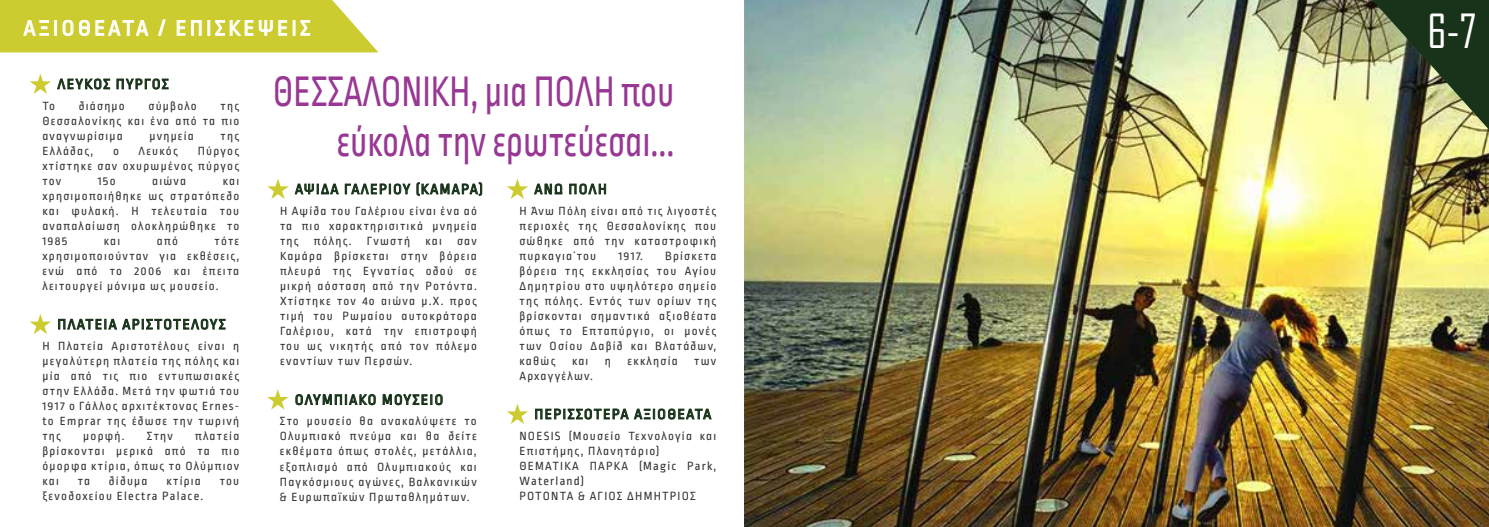
<style>
.page{position:relative;width:1489px;height:527px;background:#fff}
.page>*{position:absolute;margin:0;border:0;box-sizing:border-box;transform-origin:0 0}
.t1{font:45px/50px "Ropa Sans Pro";color:#983794;text-align:right;scale:.8 1}
.t2{font:45px "Agency FB";color:#fff}
.t3{font:22.5px "Ropa Sans Pro";letter-spacing:.15em;color:#fff}
.t4{font:15px "Ropa Sans Pro";letter-spacing:.1em;color:#183319}
.t5{font:12.5px/15px "Ropa Sans Pro";letter-spacing:.1em;color:#333;text-align:justify}
</style>
<div class="page">
<img style="left:744px;top:0;width:744px;height:526px">
<img style="left:1372px;top:0;width:116px;height:129px">
<svg style="left:0;top:0;width:378px;height:52px;background:#d2d249"></svg>
<svg style="left:30px;top:73px;width:21px;height:21px"></svg>
<svg style="left:57px;top:78px;width:53px;height:11px"></svg>
<svg style="left:117px;top:78px;width:51px;height:11px"></svg>
<svg style="left:30px;top:314px;width:21px;height:20px"></svg>
<svg style="left:58px;top:318px;width:167px;height:11px"></svg>
<svg style="left:267px;top:179px;width:22px;height:20px"></svg>
<svg style="left:295px;top:183px;width:44px;height:11px"></svg>
<svg style="left:345px;top:183px;width:65px;height:11px"></svg>
<svg style="left:416px;top:182px;width:66px;height:13px"></svg>
<svg style="left:267px;top:389px;width:21px;height:20px"></svg>
<svg style="left:295px;top:394px;width:80px;height:10px"></svg>
<svg style="left:383px;top:394px;width:59px;height:10px"></svg>
<svg style="left:507px;top:178px;width:21px;height:21px"></svg>
<svg style="left:534px;top:183px;width:28px;height:11px"></svg>
<svg style="left:569px;top:183px;width:37px;height:11px"></svg>
<svg style="left:507px;top:403px;width:21px;height:20px"></svg>
<svg style="left:535px;top:408px;width:93px;height:11px"></svg>
<svg style="left:634px;top:408px;width:77px;height:11px"></svg>
<h2 class="t3" style="left:24px;top:16px;width:288px">ΑΞΙΟΘΕΑΤΑ / ΕΠΙΣΚΕΨΕΙΣ</h2>
<p class="t4" style="left:57px;top:76px;width:113px">ΛΕΥΚΟΣ ΠΥΡΓΟΣ</p>
<p class="t5" style="left:42px;top:99px;width:14px">Το</p>
<p class="t5" style="left:79px;top:99px;width:47px">διάσημο</p>
<p class="t5" style="left:148px;top:99px;width:50px">σύμβολο</p>
<p class="t5" style="left:42px;top:99px;width:198px;text-indent:178px">της Θεσσαλονίκης και ένα από τα πιο αναγνωρίσιμα</p>
<p class="t5" style="left:149px;top:129px;width:46px">μνημεία</p>
<p class="t5" style="left:220px;top:129px;width:20px">της</p>
<p class="t5" style="left:42px;top:144px;width:198px;text-indent:155px">Πύργος χτίστηκε σαν οχυρωμένος πύργος τον</p>
<p class="t5" style="left:42px;top:144px;width:52px">Ελλάδας,</p>
<p class="t5" style="left:113px;top:144px;width:7px">ο</p>
<p class="t5" style="left:139px;top:144px;width:41px">Λευκός</p>
<p class="t5" style="left:98px;top:174px;width:19px">15ο</p>
<p class="t5" style="left:152px;top:174px;width:35px">αιώνα</p>
<p class="t5" style="left:42px;top:174px;width:198px;text-indent:180px">και χρησιμοποιήθηκε ως στρατόπεδο και φυλακή. Η τελευταία του αναπαλαίωση ολοκληρώθηκε το 1985</p>
<p class="t5" style="left:42px;top:234px;width:198px;text-indent:172px">τότε χρησιμοποιούνταν για εκθέσεις, ενώ από το 2006 και έπειτα λειτουργεί μόνιμα ως μουσείο.</p>
<p class="t5" style="left:104px;top:234px;width:18px">και</p>
<p class="t5" style="left:157px;top:234px;width:23px">από</p>
<p class="t4" style="left:57px;top:316px;width:170px">ΠΛΑΤΕΙΑ ΑΡΙΣΤΟΤΕΛΟΥΣ</p>
<p class="t5" style="left:42px;top:339px;width:198px">Η Πλατεία Αριστοτέλους είναι η μεγαλύτερη πλατεία της πόλης και μία από τις πιο εντυπωσιακές στην Ελλάδα. Μετά την φωτιά του 1917 ο Γάλλος αρχιτέκτονας Ernes&shy;to Emprar της έδωσε την τωρινή της</p>
<p class="t5" style="left:42px;top:429px;width:198px;text-indent:153px">πλατεία βρίσκονται μερικά από τα πιο όμορφα κτίρια, όπως το Ολύμπιον και</p>
<p class="t5" style="left:83px;top:429px;width:43px">μορφή.</p>
<p class="t5" style="left:147px;top:429px;width:28px">Στην</p>
<p class="t5" style="left:78px;top:474px;width:14px">τα</p>
<p class="t5" style="left:109px;top:474px;width:40px">δίδυμα</p>
<p class="t5" style="left:166px;top:474px;width:36px">κτίρια</p>
<p class="t5" style="left:220px;top:474px;width:21px">του</p>
<p class="t5" style="left:42px;top:489px;width:162px">ξενοδοχείου Electra Palace.</p>
<h1 class="t1" style="left:273px;top:69px;width:503px">ΘΕΣΣΑΛΟΝΙΚΗ, μια ΠΟΛΗ που εύκολα την ερωτεύεσαι...</h1>
<p class="t4" style="left:295px;top:181px;width:189px">ΑΨΙΔΑ ΓΑΛΕΡΙΟΥ (ΚΑΜΑΡΑ)</p>
<p class="t5" style="left:280px;top:204px;width:198px">Η Αψίδα του Γαλέριου είναι ένα αό τα πιο χαρακτηρισιτικά μνημεία της πόλης. Γνωστή και σαν Καμάρα βρίσκεται στην βόρεια πλευρά της Εγνατίας οδού σε μικρή αόσταση από την Ροτόντα.<br>Χτίστηκε τον 4ο αιώνα μ.Χ. προς τιμή του Ρωμαίου αυτοκράτορα Γαλέριου, κατά την επιστροφή του ως νικητής από τον πόλεμο εναντίων των Περσών.</p>
<p class="t4" style="left:295px;top:391px;width:150px">ΟΛΥΜΠΙΑΚΟ ΜΟΥΣΕΙΟ</p>
<p class="t5" style="left:280px;top:414px;width:198px">Στο μουσείο θα ανακαλύψετε το Ολυμπιακό πνεύμα και θα δείτε εκθέματα όπως στολές, μετάλλια, εξοπλισμό από Ολυμπιακούς και Παγκόσμιους αγώνες, Βαλκανικών &amp; Ευρωπαϊκών Πρωταθλημάτων.</p>
<p class="t4" style="left:534px;top:181px;width:74px">ΑΝΩ ΠΟΛΗ</p>
<p class="t5" style="left:519px;top:204px;width:198px">Η Άνω Πόλη είναι από τις λιγοστές περιοχές της Θεσσαλονίκης που σώθηκε από την καταστροφική πυρκαγια΄του</p>
<p class="t5" style="left:519px;top:249px;width:198px;text-indent:146px">Βρίσκετα βόρεια της εκκλησίας του Αγίου Δημητρίου στο υψηλότερο σημείο της πόλης. Εντός των ορίων της βρίσκονται σημαντικά αξιοθέατα όπως το Επταπύργιο, οι μονές των Οσίου Δαβίδ και Βλατάδων, καθώς</p>
<p class="t5" style="left:618px;top:249px;width:26px">1917.</p>
<p class="t5" style="left:572px;top:354px;width:18px">και</p>
<p class="t5" style="left:605px;top:354px;width:8px">η</p>
<p class="t5" style="left:627px;top:354px;width:52px">εκκλησία</p>
<p class="t5" style="left:694px;top:354px;width:24px">των</p>
<p class="t5" style="left:519px;top:369px;width:75px">Αρχαγγέλων.</p>
<p class="t4" style="left:534px;top:405px;width:178px">ΠΕΡΙΣΣΟΤΕΡΑ ΑΞIΟΘΕAΤΑ</p>
<p class="t5" style="left:519px;top:428px;width:198px;text-align:left">NOESIS (Μουσείο Τεχνολογία και<br>Επιστήμης, Πλανητάριο)<br>ΘΕΜΑΤΙΚΑ ΠΑΡΚΑ (Magic Park,<br>Waterland)<br>ΡΟΤΟΝΤΑ &amp; ΑΓΙΟΣ ΔΗΜΗΤΡΙΟΣ</p>
<h1 class="t2" style="left:1427px;top:4px;width:50px">6-7</h1>
</div>
